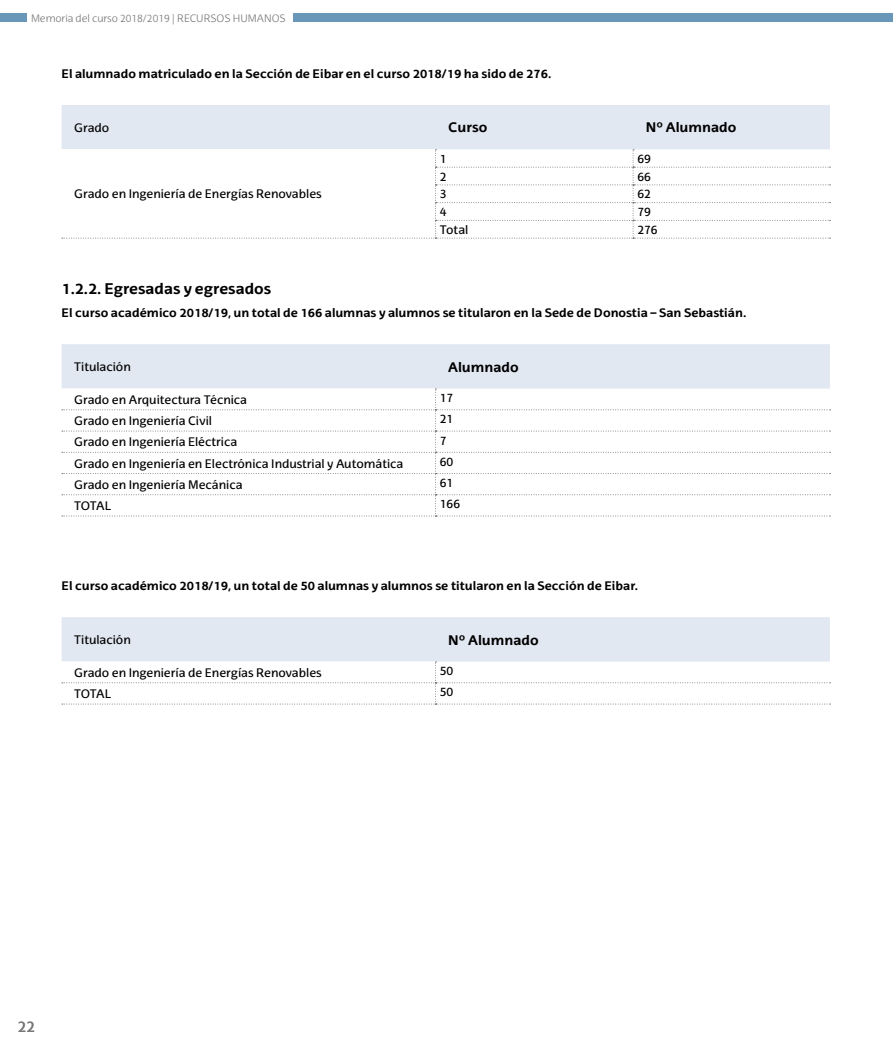
<style>
.page{position:relative;width:893px;height:1063px;background:#fff}
.page>*{position:absolute;margin:0;border:0;box-sizing:border-box;transform-origin:0 0}
.t1{font:700 15px "EHU Sans";color:#000}
.t2{font:15px "EHU Sans";color:#7c7b7b}
.t3{font:700 13.5px "EHU Sans";color:#000}
.t4{font:12px "EHU Sans";color:#000}
.t5{font:700 12px "EHU Sans";color:#000}
.t6{font:300 10.5px "EHU Sans";color:#7c7b7b}
</style>
<div class="page">
<div style="left:293px;top:14px;width:600px;height:8px;background:#6897b9"></div>
<div style="left:0;top:14px;width:27px;height:8px;background:#6897b9"></div>
<svg style="left:62px;top:105px;width:768px;height:134px"></svg>
<svg style="left:62px;top:344px;width:768px;height:173px"></svg>
<svg style="left:62px;top:617px;width:768px;height:88px"></svg>
<p class="t6" style="left:31px;top:12px;width:256px">Memoria del curso 2018/2019 | RECURSOS HUMANOS</p>
<p class="t5" style="left:62px;top:66px;width:491px">El alumnado matriculado en la Sección de Eibar en el curso 2018/19 ha sido de 276.</p>
<p class="t4" style="left:74px;top:120px;width:37px">Grado</p>
<p class="t3" style="left:448px;top:119px;width:41px">Curso</p>
<p class="t3" style="left:646px;top:119px;width:92px">Nº Alumnado</p>
<p class="t4" style="left:74px;top:187px;width:249px">Grado en Ingeniería de Energías Renovables</p>
<p class="t4" style="left:440px;top:151px;width:8px">1</p>
<p class="t4" style="left:637px;top:151px;width:15px">69</p>
<p class="t4" style="left:440px;top:169px;width:8px">2</p>
<p class="t4" style="left:637px;top:169px;width:15px">66</p>
<p class="t4" style="left:440px;top:187px;width:8px">3</p>
<p class="t4" style="left:637px;top:187px;width:15px">62</p>
<p class="t4" style="left:440px;top:205px;width:8px">4</p>
<p class="t4" style="left:637px;top:205px;width:15px">79</p>
<p class="t4" style="left:440px;top:222px;width:30px">Total</p>
<p class="t4" style="left:637px;top:222px;width:22px">276</p>
<p class="t1" style="left:62px;top:279px;width:211px">1.2.2. Egresadas y egresados</p>
<p class="t5" style="left:62px;top:305px;width:686px">El curso académico 2018/19, un total de 166 alumnas y alumnos se titularon en la Sede de Donostia – San Sebastián.</p>
<p class="t4" style="left:74px;top:360px;width:58px">Titulación</p>
<p class="t3" style="left:448px;top:358px;width:72px">Alumnado</p>
<p class="t4" style="left:74px;top:392px;width:174px">Grado en Arquitectura Técnica</p>
<p class="t4" style="left:440px;top:391px;width:15px">17</p>
<p class="t4" style="left:74px;top:414px;width:139px">Grado en Ingeniería Civil</p>
<p class="t4" style="left:440px;top:412px;width:15px">21</p>
<p class="t4" style="left:74px;top:435px;width:164px">Grado en Ingeniería Eléctrica</p>
<p class="t4" style="left:440px;top:433px;width:8px">7</p>
<p class="t4" style="left:74px;top:456px;width:331px">Grado en Ingeniería en Electrónica Industrial y Automática</p>
<p class="t4" style="left:440px;top:454px;width:15px">60</p>
<p class="t4" style="left:74px;top:477px;width:170px">Grado en Ingeniería Mecánica</p>
<p class="t4" style="left:440px;top:476px;width:15px">61</p>
<p class="t4" style="left:74px;top:499px;width:38px">TOTAL</p>
<p class="t4" style="left:440px;top:497px;width:22px">166</p>
<p class="t5" style="left:62px;top:578px;width:578px">El curso académico 2018/19, un total de 50 alumnas y alumnos se titularon en la Sección de Eibar.</p>
<p class="t4" style="left:74px;top:633px;width:58px">Titulación</p>
<p class="t3" style="left:448px;top:631px;width:92px">Nº Alumnado</p>
<p class="t4" style="left:74px;top:665px;width:249px">Grado en Ingeniería de Energías Renovables</p>
<p class="t4" style="left:440px;top:664px;width:15px">50</p>
<p class="t4" style="left:74px;top:687px;width:38px">TOTAL</p>
<p class="t4" style="left:440px;top:685px;width:15px">50</p>
<p class="t2" style="left:18px;top:1017px;width:18px">22</p>
</div>
